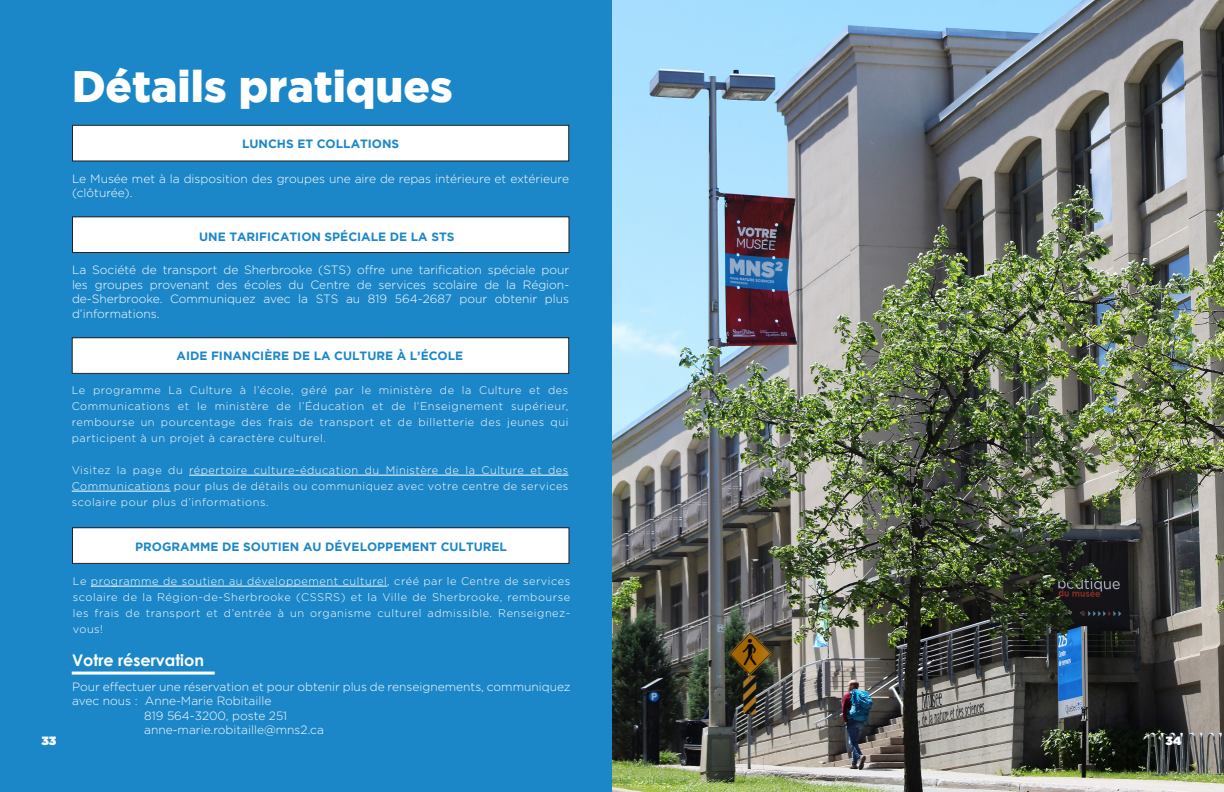
<style>
.page{position:relative;width:1224px;height:792px;background:#fff}
.page>*{position:absolute;margin:0;border:0;box-sizing:border-box;transform-origin:0 0}
.t1{font:900 44px "Gotham";color:#fff}
.t2{font:700 16px "Century Gothic";color:#fff}
.t3{font:300 12px/14.4px "Gotham";color:#fff}
.t4{font:700 12px "Gotham";color:#1b87c9}
.t5{font:900 12px "Gotham";color:#fff}
.t6{font:300 11px/16px "Gotham";letter-spacing:.05em;color:#fff;text-align:justify}
</style>
<div class="page">
<div style="left:0;top:0;width:612px;height:792px;background:#1b87c9"></div>
<div style="left:72px;top:125px;width:497px;height:36px;background:#fff"></div>
<div style="left:72px;top:125px;width:497px;height:36px;border:1px solid #231f20"></div>
<div style="left:72px;top:217px;width:497px;height:36px;background:#fff"></div>
<div style="left:72px;top:216px;width:497px;height:37px;border:1px solid #231f20"></div>
<hr style="left:189px;top:475px;width:379px;height:1px;background:#fff">
<hr style="left:72px;top:491px;width:99px;height:1px;background:#fff">
<div style="left:72px;top:338px;width:497px;height:35px;background:#fff"></div>
<div style="left:72px;top:337px;width:497px;height:37px;border:1px solid #231f20"></div>
<hr style="left:91px;top:586px;width:296px;height:1px;background:#fff">
<div style="left:72px;top:528px;width:497px;height:35px;background:#fff"></div>
<div style="left:72px;top:527px;width:497px;height:37px;border:1px solid #231f20"></div>
<img style="left:612px;top:0;width:612px;height:792px">
<hr style="left:72px;top:672px;width:143px;height:3px;background:#fff">
<p class="t5" style="left:41px;top:732px;width:16px">33</p>
<p class="t1" style="left:72px;top:61px;width:382px">Détails pratiques</p>
<p class="t4" style="left:242px;top:137px;width:159px">LUNCHS ET COLLATIONS</p>
<p class="t3" style="left:72px;top:171px;width:499px">Le Musée met à la disposition des groupes une aire de repas intérieure et extérieure (clôturée).</p>
<p class="t4" style="left:199px;top:229px;width:257px">UNE TARIFICATION SPÉCIALE DE LA STS</p>
<p class="t3" style="left:72px;top:263px;width:499px;text-align:justify">La Société de transport de Sherbrooke (STS) offre une tarification spéciale pour les groupes provenant des écoles du Centre de services scolaire de la Région&shy;de-Sherbrooke. Communiquez avec la STS au 819 564-2687 pour obtenir plus d’informations.</p>
<p class="t4" style="left:177px;top:348px;width:288px">AIDE FINANCIÈRE DE LA CULTURE À L’ÉCOLE</p>
<p class="t6" style="left:72px;top:382px;width:498px">Le programme La Culture à l’école, géré par le ministère de la Culture et des Communications et le ministère de l’Éducation et de l’Enseignement supérieur, rembourse un pourcentage des frais de transport et de billetterie des jeunes qui participent à un projet à caractère culturel.</p>
<p class="t6" style="left:72px;top:462px;width:498px">Visitez la page du répertoire culture-éducation du Ministère de la Culture et des Communications pour plus de détails ou communiquez avec votre centre de services scolaire pour plus d’informations.</p>
<p class="t4" style="left:135px;top:540px;width:373px">PROGRAMME DE SOUTIEN AU DÉVELOPPEMENT CULTUREL</p>
<p class="t6" style="left:73px;top:573px;width:499px">Le programme de soutien au développement culturel, créé par le Centre de services scolaire de la Région-de-Sherbrooke (CSSRS) et la Ville de Sherbrooke, rembourse les frais de transport et d’entrée à un organisme culturel admissible. Renseignez&shy;vous!</p>
<p class="t2" style="left:72px;top:648px;width:133px">Votre réservation</p>
<p class="t3" style="left:72px;top:679px;width:500px">Pour effectuer une réservation et pour obtenir plus de renseignements, communiquez avec nous : Anne-Marie Robitaille</p>
<p class="t3" style="left:144px;top:708px;width:145px">819 564-3200, poste 251</p>
<p class="t3" style="left:144px;top:722px;width:181px">anne-marie.robitaille@mns2.ca</p>
<p class="t5" style="left:1166px;top:732px;width:17px">34</p>
</div>
